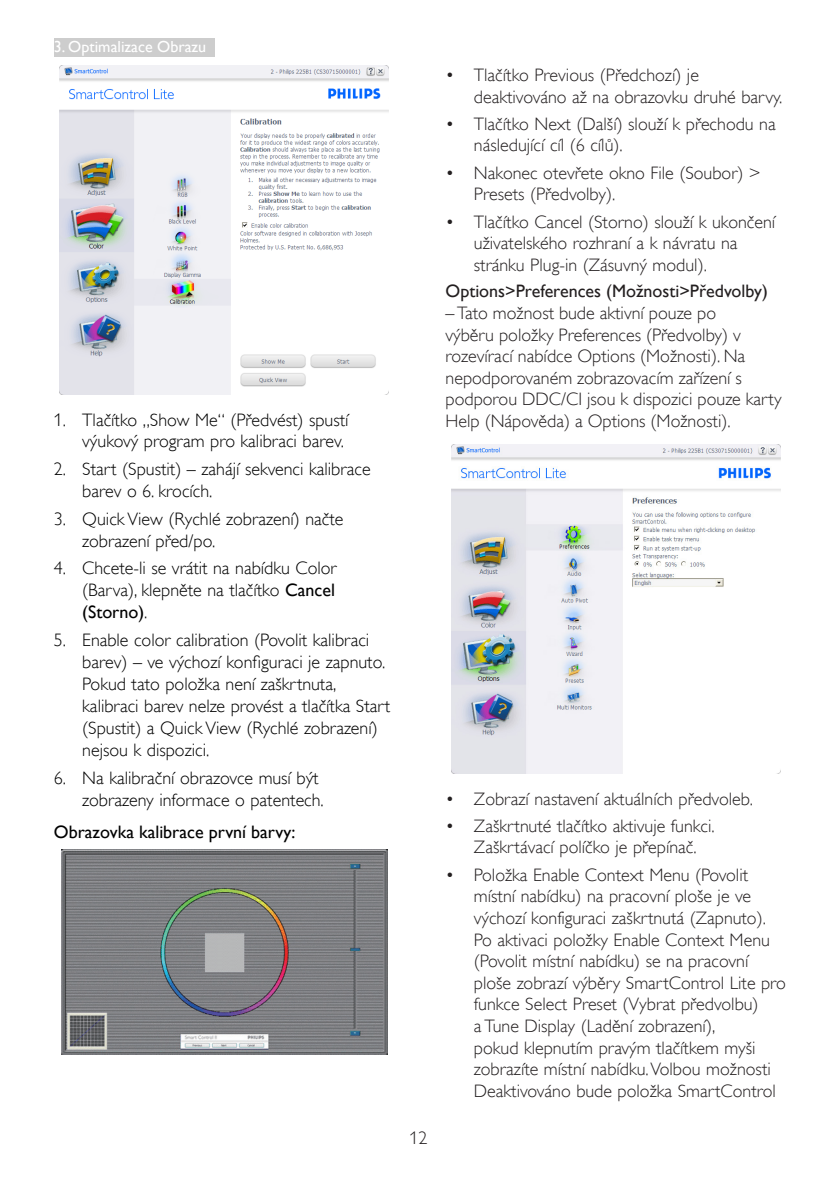
<style>
.page{position:relative;width:840px;height:1191px;background:#fff}
.page>*{position:absolute;margin:0;border:0;box-sizing:border-box;transform-origin:0 0}
.chapter-paragraph{font:18px/21.6px "Gill Sans Alt One WGL Light";color:#231f20}
.t1{font:18px/22px "Gill Sans Alt One WGL Light";color:#000}
.Heading_4{font:18px "Gill Sans Alt One WGL";color:#000}
.t2{font:16px "Gill Sans Alt One WGL";color:#fff}
.s1{font-family:"Gill Sans Alt One WGL"}
</style>
<div class="page">
<div style="left:54px;top:38px;width:160px;height:19px;background:#cdcdcd"></div>
<img style="left:60px;top:66px;width:328px;height:329px">
<img style="left:61px;top:850px;width:326px;height:204px">
<img style="left:451px;top:445px;width:329px;height:328px">
<p class="t2" style="left:54px;top:36px;width:154px">3. Optimalizace Obrazu</p>
<p class="t1" style="left:54px;top:409px;width:296px;text-align:right">1. Tlačítko „Show Me“ (Předvést) spustí výukový program pro kalibraci barev.</p>
<p class="t1" style="left:82px;top:458px;width:290px;text-indent:-28px">2. Start (Spustit) – zahájí sekvenci kalibrace barev o 6. krocích.</p>
<p class="t1" style="left:82px;top:507px;width:262px;text-indent:-28px">3. Quick View (Rychlé zobrazení) načte zobrazení před/po.</p>
<p class="t1" style="left:82px;top:557px;width:256px;text-align:justify;text-indent:-28px">4. Chcete-li se vrátit na nabídku Color (Barva), klepněte na tlačítko <span class="s1">Cancel (Storno)</span>.</p>
<p class="t1" style="left:82px;top:629px;width:309px;text-indent:-28px">5. Enable color calibration (Povolit kalibraci barev) – ve výchozí konfiguraci je zapnuto.<br>Pokud tato položka není zaškrtnuta, kalibraci barev nelze provést a tlačítka Start (Spustit) a Quick View (Rychlé zobrazení) nejsou k dispozici.</p>
<p class="t1" style="left:54px;top:766px;width:271px;text-align:right">6. Na kalibrační obrazovce musí být zobrazeny informace o patentech.</p>
<p class="Heading_4" style="left:54px;top:819px;width:243px">Obrazovka kalibrace první barvy:</p>
<p class="chapter-paragraph" style="left:473px;top:64px;width:310px;text-indent:-28px">• Tlačítko Previous (Předchozí) je deaktivováno až na obrazovku druhé barvy.</p>
<p class="chapter-paragraph" style="left:473px;top:113px;width:303px;text-indent:-28px">• Tlačítko Next (Další) slouží k přechodu na následující cíl (6 cílů).</p>
<p class="chapter-paragraph" style="left:473px;top:162px;width:288px;text-indent:-28px">• Nakonec otevřete okno File (Soubor) &gt;<br>Presets (Předvolby).</p>
<p class="chapter-paragraph" style="left:473px;top:211px;width:303px;text-indent:-28px">• Tlačítko Cancel (Storno) slouží k ukončení uživatelského rozhraní a k návratu na stránku Plug-in (Zásuvný modul).</p>
<p class="chapter-paragraph" style="left:445px;top:280px;width:337px"><span class="s1">Options&gt;Preferences (Možnosti&gt;Předvolby) </span>–Tato možnost bude aktivní pouze po<br>výběru položky Preferences (Předvolby) v rozevírací nabídce Options (Možnosti). Na nepodporovaném zobrazovacím zařízení s podporou DDC/CI jsou k dispozici pouze karty Help (Nápověda) a Options (Možnosti).</p>
<p class="chapter-paragraph" style="left:409px;top:1127px;width:19px">12</p>
<p class="chapter-paragraph" style="left:445px;top:788px;width:308px">• Zobrazí nastavení aktuálních předvoleb.</p>
<p class="chapter-paragraph" style="left:445px;top:815px;width:270px;text-align:center">• Zaškrtnuté tlačítko aktivuje funkci.<br>Zaškrtávací políčko je přepínač.</p>
<p class="chapter-paragraph" style="left:473px;top:864px;width:313px;text-indent:-28px">• Položka Enable Context Menu (Povolit místní nabídku) na pracovní ploše je ve výchozí konfiguraci zaškrtnutá (Zapnuto).<br>Po aktivaci položky Enable Context Menu (Povolit místní nabídku) se na pracovní ploše zobrazí výběry SmartControl Lite pro funkce Select Preset (Vybrat předvolbu)<br>a Tune Display (Ladění zobrazení),<br>pokud klepnutím pravým tlačítkem myši zobrazíte místní nabídku.Volbou možnosti Deaktivováno bude položka SmartControl</p>
</div>
